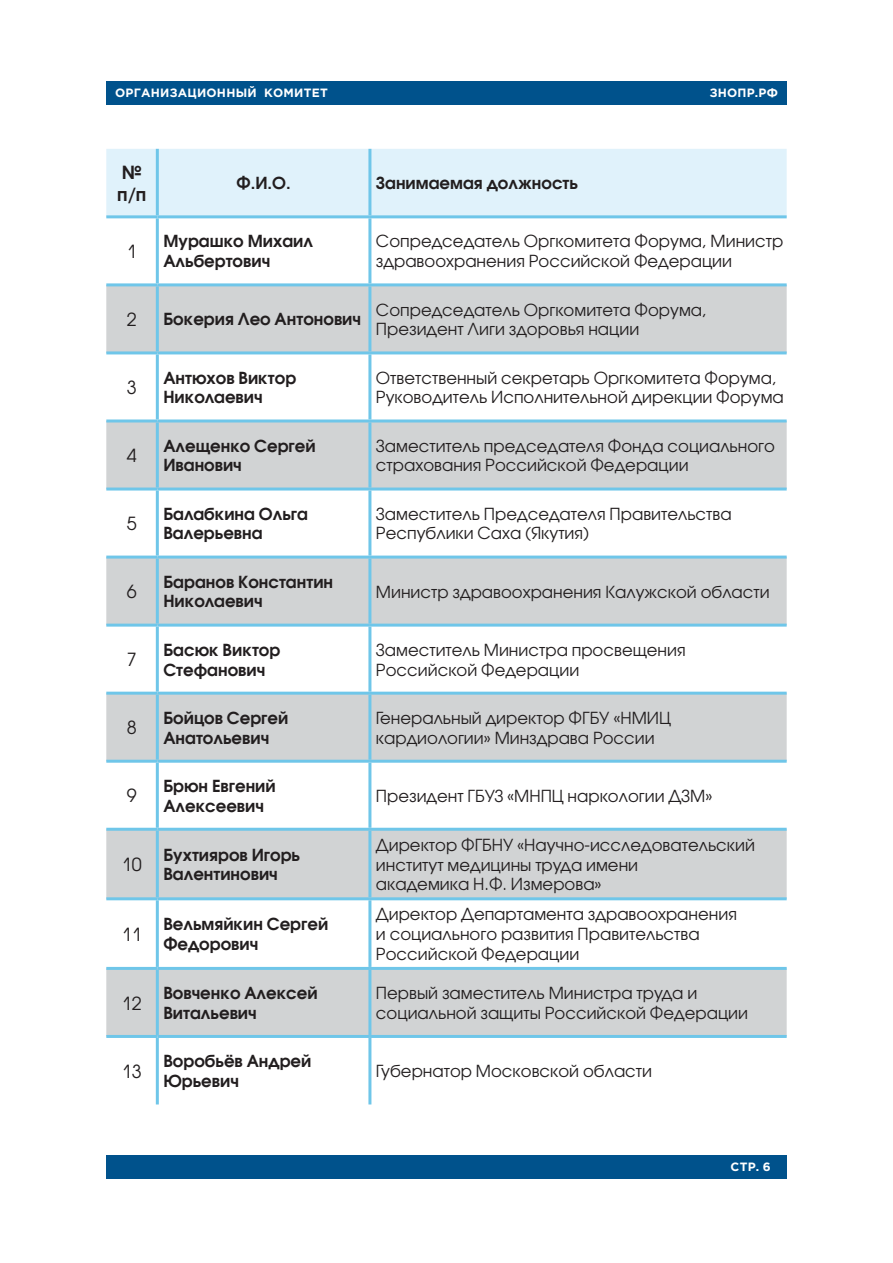
<style>
.page{position:relative;width:893px;height:1263px;background:#fff}
.page>*{position:absolute;margin:0;border:0;box-sizing:border-box;transform-origin:0 0}
.t1{font:18px "Avant Garde Gothic C";color:#221e1f}
.t2{font:700 18px/21.6px "Avant Garde Gothic C";color:#221e1f}
.t3{font:16.5px/19.8px "Avant Garde Gothic C";color:#221e1f}
.t4{font:700 16.5px/19.8px "Avant Garde Gothic C";color:#221e1f}
.t5{font:700 12px "Gotham Pro";letter-spacing:.02em;color:#fff}
</style>
<div class="page">
<div style="left:106px;top:1155px;width:681px;height:24px;background:#00528c"></div>
<div style="left:106px;top:81px;width:681px;height:23px;background:#00528c"></div>
<div style="left:106px;top:149px;width:681px;height:66px;background:#e0f2fb"></div>
<svg style="left:106px;top:286px;width:681px;height:749px;fill:#d1d3d4"></svg>
<hr style="left:156px;top:149px;width:3px;height:66px;background:#6fc6e9">
<hr style="left:368px;top:149px;width:3px;height:66px;background:#6fc6e9">
<hr style="left:106px;top:215px;width:51px;height:3px;background:#6fc6e9">
<hr style="left:157px;top:215px;width:213px;height:3px;background:#6fc6e9">
<hr style="left:156px;top:218px;width:3px;height:65px;background:#6fc6e9">
<hr style="left:370px;top:215px;width:417px;height:3px;background:#6fc6e9">
<hr style="left:368px;top:218px;width:3px;height:65px;background:#6fc6e9">
<hr style="left:106px;top:283px;width:51px;height:3px;background:#6fc6e9">
<hr style="left:157px;top:283px;width:213px;height:3px;background:#6fc6e9">
<hr style="left:156px;top:286px;width:3px;height:65px;background:#6fc6e9">
<hr style="left:370px;top:283px;width:417px;height:3px;background:#6fc6e9">
<hr style="left:368px;top:286px;width:3px;height:65px;background:#6fc6e9">
<hr style="left:106px;top:351px;width:51px;height:3px;background:#6fc6e9">
<hr style="left:157px;top:351px;width:213px;height:3px;background:#6fc6e9">
<hr style="left:156px;top:354px;width:3px;height:65px;background:#6fc6e9">
<hr style="left:370px;top:351px;width:417px;height:3px;background:#6fc6e9">
<hr style="left:368px;top:354px;width:3px;height:65px;background:#6fc6e9">
<hr style="left:106px;top:419px;width:51px;height:3px;background:#6fc6e9">
<hr style="left:157px;top:419px;width:213px;height:3px;background:#6fc6e9">
<hr style="left:156px;top:422px;width:3px;height:65px;background:#6fc6e9">
<hr style="left:370px;top:419px;width:417px;height:3px;background:#6fc6e9">
<hr style="left:368px;top:422px;width:3px;height:65px;background:#6fc6e9">
<hr style="left:106px;top:487px;width:51px;height:3px;background:#6fc6e9">
<hr style="left:157px;top:487px;width:213px;height:3px;background:#6fc6e9">
<hr style="left:156px;top:490px;width:3px;height:66px;background:#6fc6e9">
<hr style="left:370px;top:487px;width:417px;height:3px;background:#6fc6e9">
<hr style="left:368px;top:490px;width:3px;height:66px;background:#6fc6e9">
<hr style="left:106px;top:556px;width:51px;height:3px;background:#6fc6e9">
<hr style="left:157px;top:556px;width:213px;height:3px;background:#6fc6e9">
<hr style="left:156px;top:559px;width:3px;height:65px;background:#6fc6e9">
<hr style="left:370px;top:556px;width:417px;height:3px;background:#6fc6e9">
<hr style="left:368px;top:559px;width:3px;height:65px;background:#6fc6e9">
<hr style="left:106px;top:624px;width:51px;height:3px;background:#6fc6e9">
<hr style="left:157px;top:624px;width:213px;height:3px;background:#6fc6e9">
<hr style="left:156px;top:627px;width:3px;height:65px;background:#6fc6e9">
<hr style="left:370px;top:624px;width:417px;height:3px;background:#6fc6e9">
<hr style="left:368px;top:627px;width:3px;height:65px;background:#6fc6e9">
<hr style="left:106px;top:692px;width:51px;height:3px;background:#6fc6e9">
<hr style="left:157px;top:692px;width:213px;height:3px;background:#6fc6e9">
<hr style="left:156px;top:695px;width:3px;height:65px;background:#6fc6e9">
<hr style="left:370px;top:692px;width:417px;height:3px;background:#6fc6e9">
<hr style="left:368px;top:695px;width:3px;height:65px;background:#6fc6e9">
<hr style="left:106px;top:760px;width:51px;height:3px;background:#6fc6e9">
<hr style="left:157px;top:760px;width:213px;height:3px;background:#6fc6e9">
<hr style="left:156px;top:763px;width:3px;height:65px;background:#6fc6e9">
<hr style="left:370px;top:760px;width:417px;height:3px;background:#6fc6e9">
<hr style="left:368px;top:763px;width:3px;height:65px;background:#6fc6e9">
<hr style="left:106px;top:828px;width:51px;height:3px;background:#6fc6e9">
<hr style="left:157px;top:828px;width:213px;height:3px;background:#6fc6e9">
<hr style="left:156px;top:831px;width:3px;height:66px;background:#6fc6e9">
<hr style="left:370px;top:828px;width:417px;height:3px;background:#6fc6e9">
<hr style="left:368px;top:831px;width:3px;height:66px;background:#6fc6e9">
<hr style="left:106px;top:897px;width:51px;height:3px;background:#6fc6e9">
<hr style="left:157px;top:897px;width:213px;height:3px;background:#6fc6e9">
<hr style="left:156px;top:900px;width:3px;height:67px;background:#6fc6e9">
<hr style="left:370px;top:897px;width:417px;height:3px;background:#6fc6e9">
<hr style="left:368px;top:900px;width:3px;height:67px;background:#6fc6e9">
<hr style="left:106px;top:967px;width:51px;height:3px;background:#6fc6e9">
<hr style="left:157px;top:967px;width:213px;height:3px;background:#6fc6e9">
<hr style="left:370px;top:967px;width:417px;height:3px;background:#6fc6e9">
<hr style="left:106px;top:1035px;width:51px;height:3px;background:#6fc6e9">
<hr style="left:157px;top:1035px;width:213px;height:3px;background:#6fc6e9">
<hr style="left:370px;top:1035px;width:417px;height:3px;background:#6fc6e9">
<hr style="left:156px;top:970px;width:3px;height:65px;background:#6fc6e9">
<hr style="left:368px;top:970px;width:3px;height:65px;background:#6fc6e9">
<hr style="left:156px;top:1038px;width:3px;height:66px;background:#6fc6e9">
<hr style="left:368px;top:1038px;width:3px;height:66px;background:#6fc6e9">
<p class="t5" style="left:115px;top:86px;width:214px">ОРГАНИЗАЦИОННЫЙ КОМИТЕТ</p>
<p class="t5" style="left:710px;top:86px;width:70px">ЗНОПР.РФ</p>
<p class="t2" style="left:117px;top:161px;width:31px">№ п/п</p>
<p class="t4" style="left:237px;top:173px;width:56px">Ф.И.О.</p>
<p class="t4" style="left:376px;top:173px;width:204px">Занимаемая должность</p>
<p class="t1" style="left:127px;top:241px;width:11px">1</p>
<p class="t4" style="left:163px;top:231px;width:151px">Мурашко Михаил<br>Альбертович</p>
<p class="t3" style="left:376px;top:231px;width:409px">Сопредседатель Оргкомитета Форума, Министр здравоохранения Российской Федерации</p>
<p class="t1" style="left:127px;top:309px;width:11px">2</p>
<p class="t4" style="left:163px;top:309px;width:199px">Бокерия Лео Антонович</p>
<p class="t3" style="left:376px;top:299px;width:332px">Сопредседатель Оргкомитета Форума,<br>Президент Лиги здоровья нации</p>
<p class="t1" style="left:127px;top:377px;width:11px">3</p>
<p class="t4" style="left:163px;top:367px;width:134px">Антюхов Виктор<br>Николаевич</p>
<p class="t3" style="left:376px;top:368px;width:409px">Ответственный секретарь Оргкомитета Форума,<br>Руководитель Исполнительной дирекции Форума</p>
<p class="t1" style="left:127px;top:445px;width:11px">4</p>
<p class="t4" style="left:163px;top:435px;width:154px">Алещенко Сергей<br>Иванович</p>
<p class="t3" style="left:376px;top:436px;width:401px">Заместитель председателя Фонда социального страхования Российской Федерации</p>
<p class="t1" style="left:127px;top:513px;width:11px">5</p>
<p class="t4" style="left:163px;top:503px;width:146px">Балабкина Ольга<br>Валерьевна</p>
<p class="t3" style="left:376px;top:504px;width:357px">Заместитель Председателя Правительства<br>Республики Саха (Якутия)</p>
<p class="t1" style="left:127px;top:581px;width:11px">6</p>
<p class="t4" style="left:163px;top:571px;width:171px">Баранов Константин<br>Николаевич</p>
<p class="t3" style="left:376px;top:582px;width:395px">Министр здравоохранения Калужской области</p>
<p class="t1" style="left:127px;top:649px;width:11px">7</p>
<p class="t4" style="left:163px;top:639px;width:119px">Басюк Виктор<br>Стефанович</p>
<p class="t3" style="left:376px;top:640px;width:311px">Заместитель Министра просвещения<br>Российской Федерации</p>
<p class="t1" style="left:127px;top:717px;width:11px">8</p>
<p class="t4" style="left:163px;top:707px;width:126px">Бойцов Сергей<br>Анатольевич</p>
<p class="t3" style="left:376px;top:708px;width:296px">Генеральный директор ФГБУ «НМИЦ кардиологии» Минздрава России</p>
<p class="t1" style="left:127px;top:785px;width:11px">9</p>
<p class="t4" style="left:163px;top:775px;width:114px">Брюн Евгений<br>Алексеевич</p>
<p class="t3" style="left:376px;top:786px;width:338px">Президент ГБУЗ «МНПЦ наркологии ДЗМ»</p>
<p class="t1" style="left:122px;top:854px;width:21px">10</p>
<p class="t4" style="left:163px;top:844px;width:138px">Бухтияров Игорь<br>Валентинович</p>
<p class="t3" style="left:376px;top:835px;width:381px">Директор ФГБНУ «Научно-исследовательский институт медицины труда имени<br>академика Н.Ф. Измерова»</p>
<p class="t1" style="left:122px;top:923px;width:21px">11</p>
<p class="t4" style="left:163px;top:914px;width:166px">Вельмяйкин Сергей<br>Федорович</p>
<p class="t3" style="left:376px;top:904px;width:362px">Директор Департамента здравоохранения и социального развития Правительства<br>Российской Федерации</p>
<p class="t1" style="left:122px;top:992px;width:21px">12</p>
<p class="t4" style="left:163px;top:983px;width:156px">Вовченко Алексей<br>Витальевич</p>
<p class="t3" style="left:376px;top:983px;width:374px">Первый заместитель Министра труда и социальной защиты Российской Федерации</p>
<p class="t1" style="left:122px;top:1060px;width:21px">13</p>
<p class="t4" style="left:163px;top:1051px;width:150px">Воробьёв Андрей<br>Юрьевич</p>
<p class="t3" style="left:376px;top:1061px;width:278px">Губернатор Московской области</p>
<p class="t5" style="left:731px;top:1160px;width:42px">СТР. 6</p>
</div>
